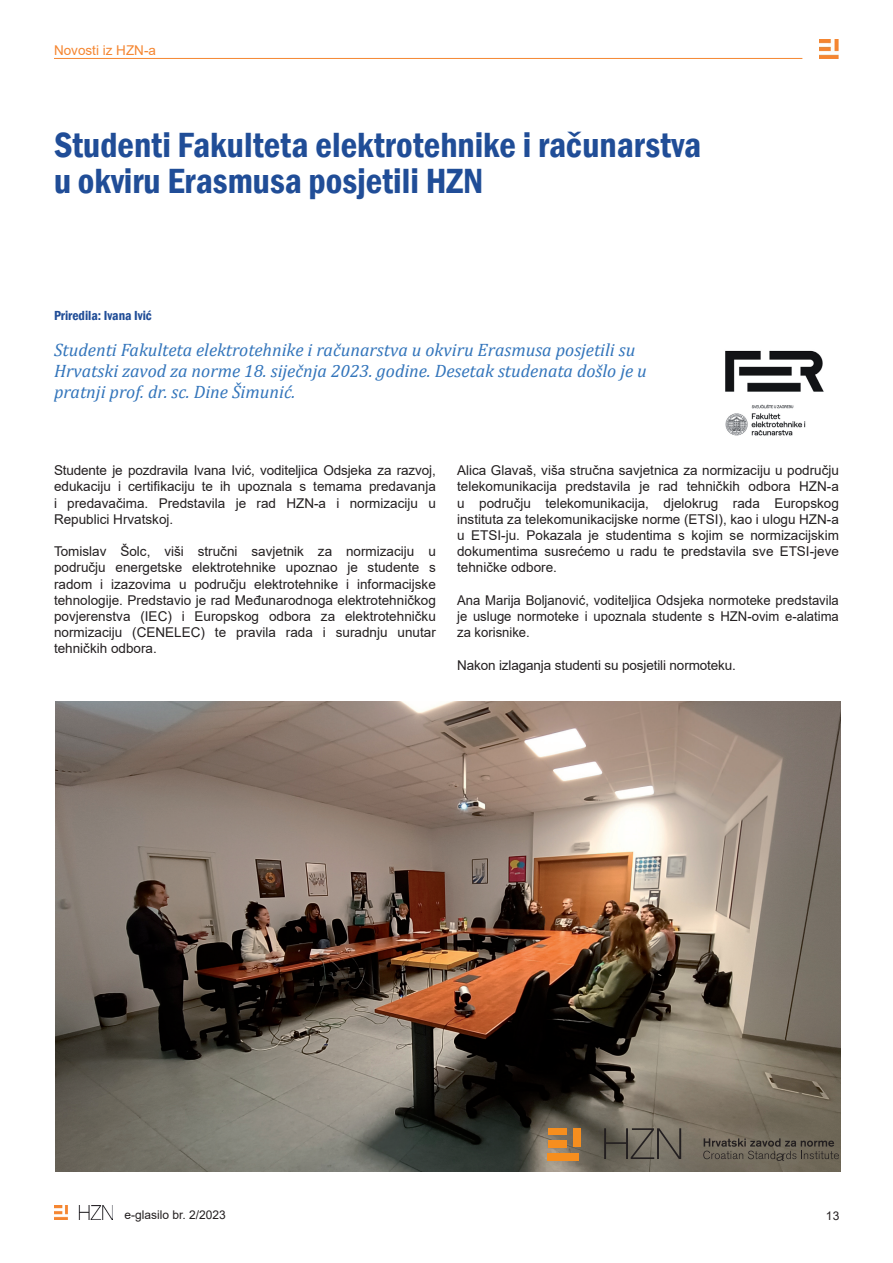
<style>
.page{position:relative;width:893px;height:1263px;background:#fff}
.page>*{position:absolute;margin:0;border:0;box-sizing:border-box;transform-origin:0 0}
.t1{font:600 condensed 36px/36px "Franklin Gothic";color:#204d97}
.t2{font:italic 18px/21px "Cambria";color:#3375bb}
.t3{font:13.5px/16.2px "Arial";color:#231f20;text-align:justify}
.t4{font:600 condensed 13.5px "Franklin Gothic";color:#204d97}
.t5{font:13.5px "Arial";color:#f58631}
.t6{font:12px "Arial";color:#231f20}
</style>
<div class="page">
<img style="left:819px;top:40px;width:19px;height:19px">
<img style="left:55px;top:1206px;width:57px;height:13px">
<hr style="left:54px;top:58px;width:748px;height:1px;background:#f58630">
<img style="left:55px;top:702px;width:785px;height:469px">
<img style="left:725px;top:350px;width:99px;height:86px">
<div style="left:548px;top:1153px;width:31px;height:7px;background:#f68e1e"></div>
<div style="left:573px;top:1128px;width:7px;height:19px;background:#f68e1e"></div>
<div style="left:548px;top:1128px;width:18px;height:6px;background:#f68e1e"></div>
<div style="left:548px;top:1140px;width:18px;height:8px;background:#f68e1e"></div>
<svg style="left:604px;top:1128px;width:77px;height:31px;background:#656056"></svg>
<svg style="left:703px;top:1138px;width:136px;height:23px;background:#645e52"></svg>
<p class="t5" style="left:54px;top:40px;width:104px">Novosti iz HZN-a</p>
<h1 class="t1" style="left:54px;top:127px;width:649px">Studenti Fakulteta elektrotehnike i računarstva u okviru Erasmusa posjetili HZN</h1>
<p class="t4" style="left:54px;top:306px;width:99px">Priredila: Ivana Ivić</p>
<h2 class="t2" style="left:54px;top:338px;width:594px">Studenti Fakulteta elektrotehnike i računarstva u okviru Erasmusa posjetili su<br>Hrvatski zavod za norme 18. siječnja 2023. godine. Desetak studenata došlo je u pratnji prof. dr. sc. Dine Šimunić.</h2>
<p class="t3" style="left:54px;top:462px;width:383px">Studente je pozdravila Ivana Ivić, voditeljica Odsjeka za razvoj, edukaciju i certifikaciju te ih upoznala s temama predavanja i predavačima. Predstavila je rad HZN-a i normizaciju u Republici Hrvatskoj.</p>
<p class="t3" style="left:54px;top:543px;width:383px">Tomislav Šolc, viši stručni savjetnik za normizaciju u području energetske elektrotehnike upoznao je studente s radom i izazovima u području elektrotehnike i informacijske tehnologije. Predstavio je rad Međunarodnoga elektrotehničkog povjerenstva (IEC) i Europskog odbora za elektrotehničku normizaciju (CENELEC) te pravila rada i suradnju unutar tehničkih odbora.</p>
<p class="t3" style="left:457px;top:462px;width:383px">Alica Glavaš, viša stručna savjetnica za normizaciju u području telekomunikacija predstavila je rad tehničkih odbora HZN-a u području telekomunikacija, djelokrug rada Europskog instituta za telekomunikacijske norme (ETSI), kao i ulogu HZN-a u ETSI-ju. Pokazala je studentima s kojim se normizacijskim dokumentima susrećemo u radu te predstavila sve ETSI-jeve tehničke odbore.</p>
<p class="t3" style="left:457px;top:592px;width:383px">Ana Marija Boljanović, voditeljica Odsjeka normoteke predstavila je usluge normoteke i upoznala studente s HZN-ovim e-alatima za korisnike.</p>
<p class="t3" style="left:457px;top:657px;width:280px">Nakon izlaganja studenti su posjetili normoteku.</p>
<p class="t6" style="left:125px;top:1206px;width:103px">e-glasilo br. 2/2023</p>
<p class="t6" style="left:826px;top:1207px;width:15px">13</p>
</div>
